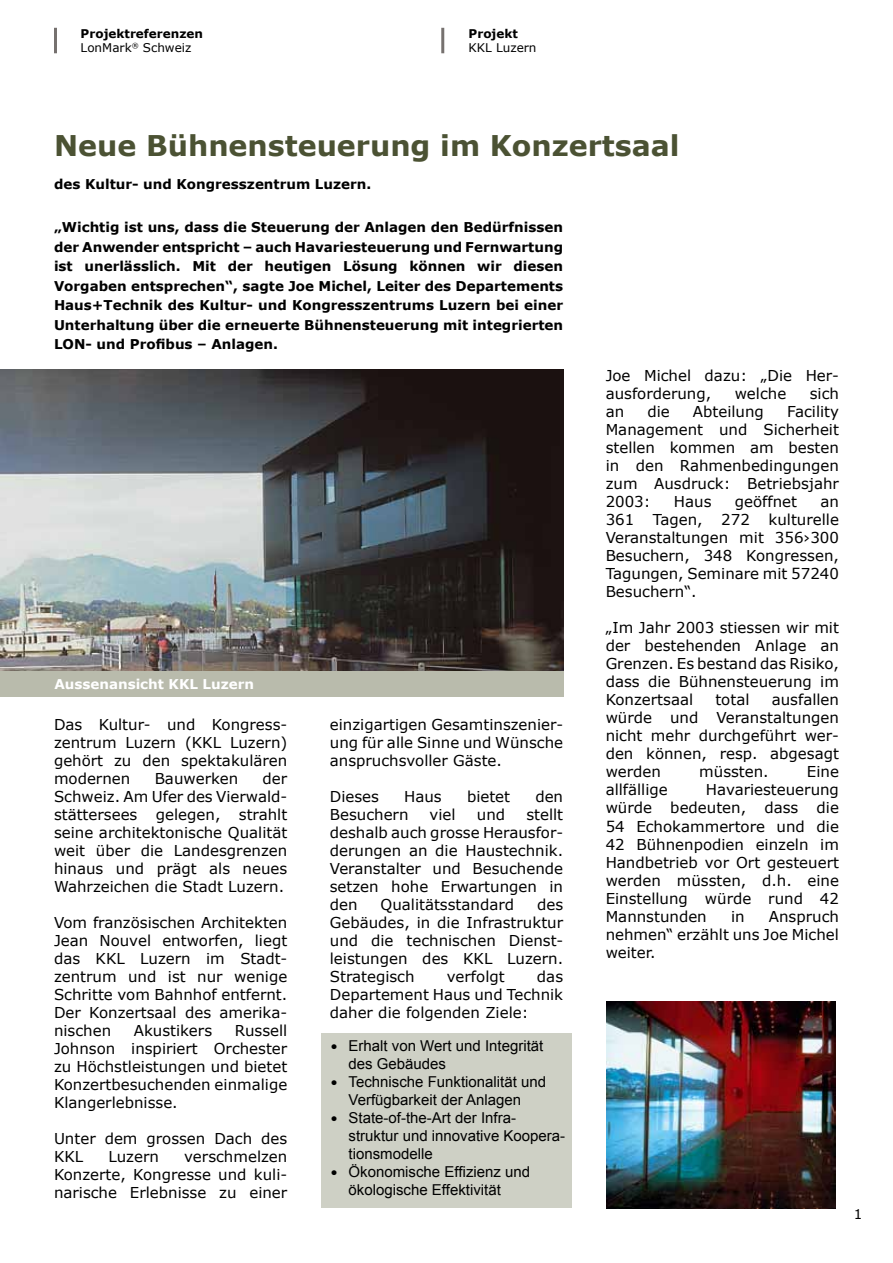
<style>
.page{position:relative;width:893px;height:1263px;background:#fff}
.page>*{position:absolute;margin:0;border:0;box-sizing:border-box;transform-origin:0 0}
.t1{font:700 28.5px "Verdana";color:#4b5233}
.t2{font:15px/18px "Verdana";color:#000;text-align:justify}
.t3{font:15px/18px "Arial";color:#000}
.t4{font:700 13.5px/19.5px "Verdana";color:#000;text-align:justify}
.t5{font:700 13.5px "Verdana";color:#fff}
.t6{font:13.5px "Verdana";color:#000}
.t7{font:700 12px/14.4px "Verdana";color:#000}
.t8{font:12px "Verdana";color:#000}
.s1{font-weight:400}
.s2{font-family:"Verdana";font-size:13.5px}
</style>
<div class="page">
<hr style="left:54px;top:28px;width:3px;height:25px;background:#1b1310">
<hr style="left:441px;top:28px;width:3px;height:25px;background:#1b1310">
<img style="left:0;top:370px;width:563px;height:302px">
<div style="left:0;top:672px;width:563px;height:25px;background:#b9bbac"></div>
<div style="left:321px;top:1033px;width:251px;height:175px;background:#ced0c5"></div>
<img style="left:607px;top:1001px;width:229px;height:208px">
<p class="t7" style="left:81px;top:26px;width:124px">Projektreferenzen<br><span class="s1">LonMark</span><sup>®</sup> <span class="s1">Schweiz</span></p>
<p class="t7" style="left:469px;top:26px;width:51px">Projekt</p>
<p class="t8" style="left:469px;top:40px;width:69px">KKL Luzern</p>
<h1 class="t1" style="left:54px;top:128px;width:627px">Neue Bühnensteuerung im Konzertsaal</h1>
<p class="t4" style="left:54px;top:174px;width:319px">des Kultur- und Kongresszentrum Luzern.</p>
<p class="t4" style="left:54px;top:217px;width:511px">„Wichtig ist uns, dass die Steuerung der Anlagen den Bedürfnissen der Anwender entspricht – auch Havariesteuerung und Fernwartung ist unerlässlich. Mit der heutigen Lösung können wir diesen Vorgaben entsprechen“, sagte Joe Michel, Leiter des Departements Haus+Technik des Kultur- und Kongresszentrums Luzern bei einer Unterhaltung über die erneuerte Bühnensteuerung mit integrierten LON- und Profibus – Anlagen.</p>
<p class="t5" style="left:54px;top:676px;width:201px">Aussenansicht KKL Luzern</p>
<p class="t2" style="left:54px;top:715px;width:235px">Das Kultur- und Kongress&shy;zentrum Luzern (KKL Luzern) gehört zu den spektakulären modernen</p>
<p class="t2" style="left:54px;top:769px;width:235px;text-indent:209px">der Schweiz. Am Ufer des Vierwald&shy;stättersees gelegen, strahlt seine architektonische Qualität weit über die Landesgrenzen hinaus und prägt als neues Wahrzeichen die Stadt Luzern.</p>
<p class="t2" style="left:54px;top:913px;width:235px">Vom französischen Architekten Jean Nouvel entworfen, liegt das KKL Luzern im Stadt&shy;zentrum und ist nur wenige Schritte vom Bahnhof entfernt.<br>Der Konzertsaal des amerika&shy;nischen</p>
<p class="t2" style="left:155px;top:769px;width:85px">Bauwerken</p>
<p class="t2" style="left:54px;top:1021px;width:235px;text-indent:181px">Russell Johnson inspiriert Orchester zu Höchstleistungen und bietet Konzertbesuchenden einmalige Klangerlebnisse.</p>
<p class="t2" style="left:54px;top:1129px;width:235px">Unter dem grossen Dach des<br>KKL</p>
<p class="t2" style="left:134px;top:1021px;width:80px">Akustikers</p>
<p class="t2" style="left:54px;top:1147px;width:235px;text-indent:130px">verschmelzen Konzerte, Kongresse und kuli&shy;narische Erlebnisse zu einer</p>
<p class="t2" style="left:108px;top:1147px;width:52px">Luzern</p>
<p class="t2" style="left:330px;top:715px;width:235px">einzigartigen Gesamtinszenier&shy;ung für alle Sinne und Wünsche anspruchsvoller Gäste.</p>
<p class="t2" style="left:330px;top:787px;width:51px">Dieses</p>
<p class="t2" style="left:404px;top:787px;width:39px">Haus</p>
<p class="t2" style="left:467px;top:787px;width:45px">bietet</p>
<p class="t2" style="left:535px;top:787px;width:29px">den</p>
<p class="t2" style="left:330px;top:805px;width:80px">Besuchern</p>
<p class="t2" style="left:430px;top:805px;width:28px">viel</p>
<p class="t2" style="left:477px;top:805px;width:30px">und</p>
<p class="t2" style="left:330px;top:805px;width:235px;text-indent:196px">stellt deshalb auch grosse Herausfor&shy;derungen an die Haustechnik.<br>Veranstalter und Besuchende setzen hohe Erwartungen in den</p>
<p class="t2" style="left:330px;top:895px;width:235px;text-indent:207px">des Gebäudes, in die Infrastruktur und die technischen Dienst&shy;leistungen des KKL Luzern.<br>Strategisch</p>
<p class="t2" style="left:381px;top:895px;width:135px">Qualitätsstandard</p>
<p class="t2" style="left:447px;top:967px;width:59px">verfolgt</p>
<p class="t2" style="left:330px;top:967px;width:235px;text-indent:207px">das Departement Haus und Technik daher die folgenden Ziele:</p>
<p class="t3" style="left:349px;top:1037px;width:196px;text-indent:-18px"><span class="s2">•</span> Erhalt von Wert und Integrität des Gebäudes</p>
<p class="t3" style="left:331px;top:1073px;width:217px;text-align:center"><span class="s2">•</span> Technische Funktionalität und<br>Verfügbarkeit der Anlagen</p>
<p class="t3" style="left:349px;top:1109px;width:218px;text-indent:-18px"><span class="s2">•</span> State-of-the-Art der Infra&shy;struktur und innovative Koopera&shy;tionsmodelle</p>
<p class="t3" style="left:349px;top:1163px;width:183px;text-indent:-18px"><span class="s2">•</span> Ökonomische Effizienz und ökologische Effektivität</p>
<p class="t2" style="left:606px;top:366px;width:235px">Joe Michel dazu: „Die Her&shy;ausforderung,</p>
<p class="t2" style="left:735px;top:384px;width:53px">welche</p>
<p class="t2" style="left:810px;top:384px;width:31px">sich</p>
<p class="t2" style="left:606px;top:402px;width:235px;text-indent:182px">Facility Management und Sicherheit stellen kommen am besten in den Rahmenbedingungen zum Ausdruck: Betriebsjahr 2003:</p>
<p class="t2" style="left:606px;top:402px;width:20px">an</p>
<p class="t2" style="left:647px;top:402px;width:24px">die</p>
<p class="t2" style="left:693px;top:402px;width:73px">Abteilung</p>
<p class="t2" style="left:674px;top:492px;width:39px">Haus</p>
<p class="t2" style="left:735px;top:492px;width:64px">geöffnet</p>
<p class="t2" style="left:606px;top:492px;width:235px;text-indent:215px">an 361 Tagen, 272 kulturelle Veranstaltungen mit 356›300<br>Besuchern, 348 Kongressen, Tagungen, Seminare mit 57240<br>Besuchern“.</p>
<p class="t2" style="left:606px;top:618px;width:235px">„Im Jahr 2003 stiessen wir mit der bestehenden Anlage an Grenzen. Es bestand das Risiko, dass die Bühnensteuerung im Konzertsaal</p>
<p class="t2" style="left:606px;top:690px;width:235px;text-indent:166px">ausfallen würde und Veranstaltungen nicht mehr durchgeführt wer&shy;den können, resp. abgesagt werden</p>
<p class="t2" style="left:715px;top:690px;width:36px">total</p>
<p class="t2" style="left:699px;top:762px;width:71px">müssten.</p>
<p class="t2" style="left:807px;top:762px;width:34px">Eine</p>
<p class="t2" style="left:606px;top:780px;width:64px">allfällige</p>
<p class="t2" style="left:606px;top:780px;width:235px;text-indent:100px">Havariesteuerung würde bedeuten, dass die 54 Echokammertore und die 42 Bühnenpodien einzeln im Handbetrieb vor Ort gesteuert werden müssten, d.h. eine Einstellung würde rund 42<br>Mannstunden</p>
<p class="t2" style="left:606px;top:906px;width:235px;text-indent:163px">Anspruch nehmen“ erzählt uns Joe Michel weiter.</p>
<p class="t2" style="left:731px;top:906px;width:15px">in</p>
<p class="t6" style="left:854px;top:1206px;width:10px">1</p>
</div>
